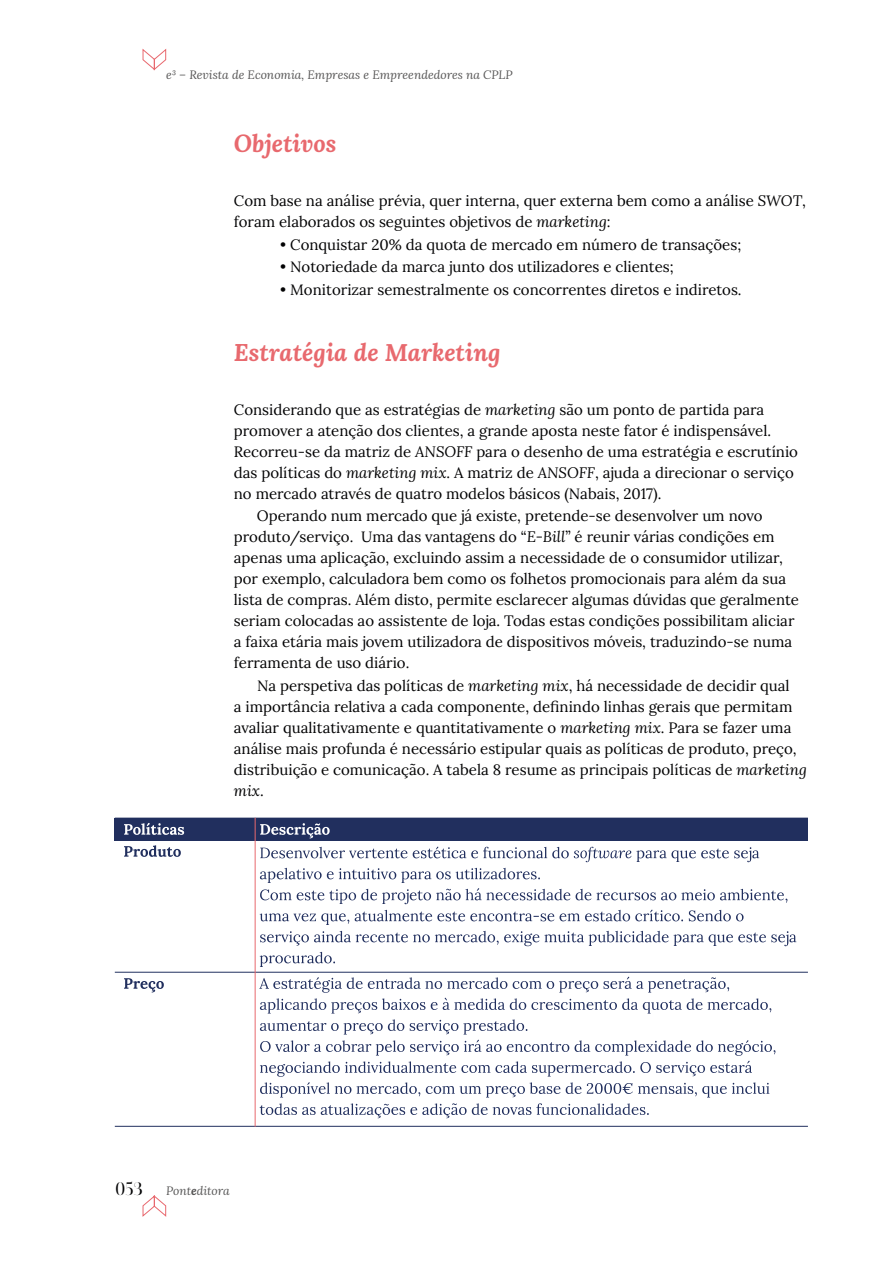
<style>
.page{position:relative;width:893px;height:1263px;background:#fff}
.page>*{position:absolute;margin:0;border:0;box-sizing:border-box;transform-origin:0 0}
.t1{font:italic 700 24px "Lora";color:#e8696e}
.t2{font:18px "MADE Canvas";color:#020203}
.t3{font:15px/21px "Lora";color:#020203}
.t4{font:italic 12px "Lora";color:#565555}
.s1{font-style:italic}
.s2{font-weight:700}
</style>
<div class="page">
<div style="left:115px;top:818px;width:693px;height:22px;background:#212f5e"></div>
<svg style="left:142px;top:1195px;width:25px;height:22px"></svg>
<svg style="left:142px;top:48px;width:24px;height:23px"></svg>
<hr style="left:115px;top:840px;width:693px;height:1px;background:#212f5e">
<hr style="left:115px;top:972px;width:693px;height:1px;background:#212f5e">
<hr style="left:115px;top:1126px;width:693px;height:1px;background:#212f5e">
<svg style="left:124px;top:823px;width:60px;height:12px"></svg>
<svg style="left:124px;top:845px;width:57px;height:12px"></svg>
<svg style="left:124px;top:978px;width:40px;height:14px"></svg>
<svg style="left:260px;top:823px;width:70px;height:15px"></svg>
<svg style="left:260px;top:952px;width:75px;height:15px"></svg>
<svg style="left:260px;top:931px;width:536px;height:15px"></svg>
<svg style="left:260px;top:910px;width:484px;height:15px"></svg>
<svg style="left:260px;top:868px;width:527px;height:36px"></svg>
<svg style="left:260px;top:847px;width:499px;height:15px"></svg>
<svg style="left:260px;top:1103px;width:389px;height:15px"></svg>
<svg style="left:260px;top:1040px;width:515px;height:57px"></svg>
<svg style="left:260px;top:1019px;width:267px;height:15px"></svg>
<svg style="left:259px;top:977px;width:512px;height:36px"></svg>
<hr style="left:255px;top:818px;width:1px;height:309px;background:#e8696e">
<p class="t4" style="left:166px;top:66px;width:348px">e³ – Revista de Economia, Empresas e Empreendedores na CPLP</p>
<h1 class="t1" style="left:234px;top:127px;width:104px">Objetivos</h1>
<p class="t3" style="left:234px;top:190px;width:574px">Com base na análise prévia, quer interna, quer externa bem como a análise <span class="s1">SWOT</span>, foram elaborados os seguintes objetivos de <span class="s1">marketing</span>:</p>
<p class="t3" style="left:280px;top:233px;width:462px">• Conquistar 20% da quota de mercado em número de transações;</p>
<p class="t3" style="left:280px;top:256px;width:395px">• Notoriedade da marca junto dos utilizadores e clientes;</p>
<p class="t3" style="left:280px;top:278px;width:463px">• Monitorizar semestralmente os concorrentes diretos e indiretos.</p>
<h1 class="t1" style="left:234px;top:335px;width:268px">Estratégia de Marketing</h1>
<p class="t3" style="left:234px;top:398px;width:566px">Considerando que as estratégias de <span class="s1">marketing</span> são um ponto de partida para promover a atenção dos clientes, a grande aposta neste fator é indispensável.<br>Recorreu-se da matriz de <span class="s1">ANSOFF</span> para o desenho de uma estratégia e escrutínio das políticas do <span class="s1">marketing mix</span>. A matriz de <span class="s1">ANSOFF</span>, ajuda a direcionar o serviço no mercado através de quatro modelos básicos (Nabais, 2017).</p>
<p class="t3" style="left:234px;top:505px;width:567px;text-indent:23px">Operando num mercado que já existe, pretende-se desenvolver um novo produto/serviço. Uma das vantagens do “<span class="s1">E-Bill</span>” é reunir várias condições em apenas uma aplicação, excluindo assim a necessidade de o consumidor utilizar, por exemplo, calculadora bem como os folhetos promocionais para além da sua lista de compras. Além disto, permite esclarecer algumas dúvidas que geralmente seriam colocadas ao assistente de loja. Todas estas condições possibilitam aliciar a faixa etária mais jovem utilizadora de dispositivos móveis, traduzindo-se numa ferramenta de uso diário.</p>
<p class="t3" style="left:234px;top:674px;width:574px;text-indent:23px">Na perspetiva das políticas de <span class="s1">marketing mix</span>, há necessidade de decidir qual<br>a importância relativa a cada componente, definindo linhas gerais que permitam avaliar qualitativamente e quantitativamente o <span class="s1">marketing mix</span>. Para se fazer uma análise mais profunda é necessário estipular quais as políticas de produto, preço, distribuição e comunicação. A tabela 8 resume as principais políticas de <span class="s1">marketing mix</span>.</p>
<p class="t2" style="left:116px;top:1179px;width:29px">053</p>
<p class="t4" style="left:166px;top:1183px;width:65px">Pont<span class="s2">e</span>ditora</p>
</div>
